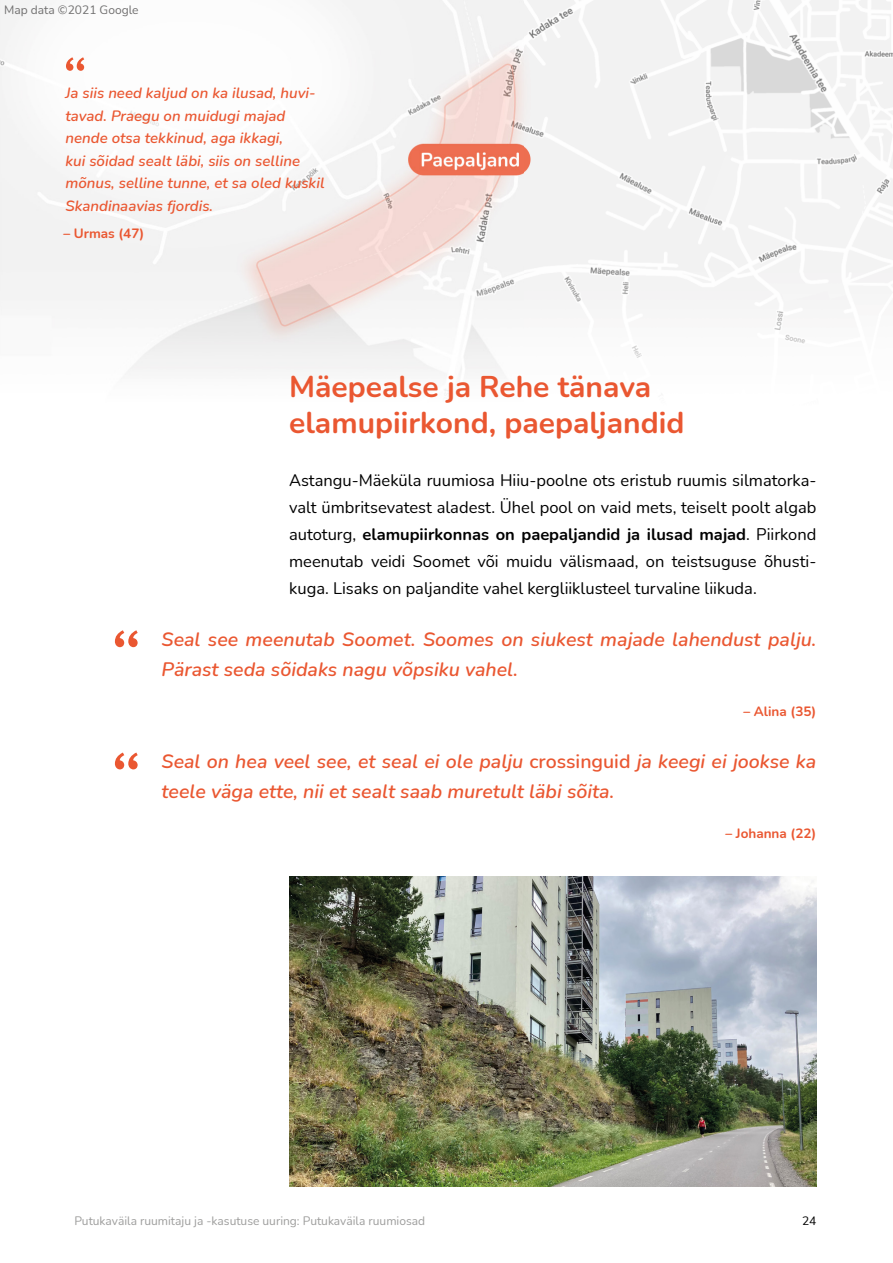
<style>
.page{position:relative;width:893px;height:1263px;background:#fff}
.page>*{position:absolute;margin:0;border:0;box-sizing:border-box;transform-origin:0 0}
.t1{font:75px "Andale Mono";color:#ea5731}
.t2{font:60px "Andale Mono";color:#ea5731}
.t3{font:700 30px/36px "Nunito";color:#ea5731}
.t4{font:italic 600 19.5px "Nunito";color:#ea5731}
.t5{font:16.5px/27px "Nunito";color:#000;text-align:justify}
.t6{font:italic 600 15px/22.5px "Nunito";color:#ea5731}
.t7{font:700 13.5px "Nunito";color:#ea5731}
.t8{font:12px "Nunito";color:#9d9d9c}
.t9{font:12px "Nunito";color:#706f6f}
.t10{font:12px "Nunito";color:#000}
.s1{font-weight:700}
.s2{font-style:normal}
</style>
<div class="page">
<img style="left:0;top:0;width:892px;height:1091px">
<img style="left:289px;top:876px;width:527px;height:310px">
<p class="t9" style="left:4px;top:2px;width:136px">Map data ©2021 Google</p>
<h2 class="t2" style="left:57px;top:40px;width:37px">“</h2>
<p class="t6" style="left:65px;top:81px;width:261px">Ja siis need kaljud on ka ilusad, huvi&shy;tavad. Praegu on muidugi majad nende otsa tekkinud, aga ikkagi,<br>kui sõidad sealt läbi, siis on selline mõnus, selline tunne, et sa oled kuskil Skandinaavias fjordis.</p>
<p class="t7" style="left:63px;top:223px;width:82px">– Urmas (47)</p>
<h1 class="t1" style="left:104px;top:608px;width:46px">“</h1>
<h1 class="t1" style="left:104px;top:731px;width:46px">“</h1>
<h3 class="t3" style="left:289px;top:367px;width:397px">Mäepealse ja Rehe tänava elamupiirkond, paepaljandid</h3>
<p class="t5" style="left:289px;top:466px;width:529px">Astangu-Mäeküla ruumiosa Hiiu-poolne ots eristub ruumis silmatorka&shy;valt ümbritsevatest aladest. Ühel pool on vaid mets, teiselt poolt algab autoturg, <span class="s1">elamupiirkonnas on paepaljandid ja ilusad majad</span>. Piirkond meenutab veidi Soomet või muidu välismaad, on teistsuguse õhusti&shy;kuga. Lisaks on paljandite vahel kergliiklusteel turvaline liikuda.</p>
<p class="t4" style="left:162px;top:625px;width:656px">Seal see meenutab Soomet. Soomes on siukest majade lahendust palju.</p>
<p class="t4" style="left:162px;top:655px;width:358px">Pärast seda sõidaks nagu võpsiku vahel.</p>
<p class="t7" style="left:743px;top:702px;width:75px">– Alina (35)</p>
<p class="t4" style="left:162px;top:748px;width:656px">Seal on hea veel see, et seal ei ole palju <span class="s2">crossinguid</span> ja keegi ei jookse ka</p>
<p class="t4" style="left:162px;top:778px;width:454px">teele väga ette, nii et sealt saab muretult läbi sõita.</p>
<p class="t7" style="left:725px;top:824px;width:92px">– Johanna (22)</p>
<p class="t8" style="left:74px;top:1212px;width:352px">Putukaväila ruumitaju ja -kasutuse uuring: Putukaväila ruumiosad</p>
<p class="t10" style="left:802px;top:1212px;width:16px">24</p>
</div>
